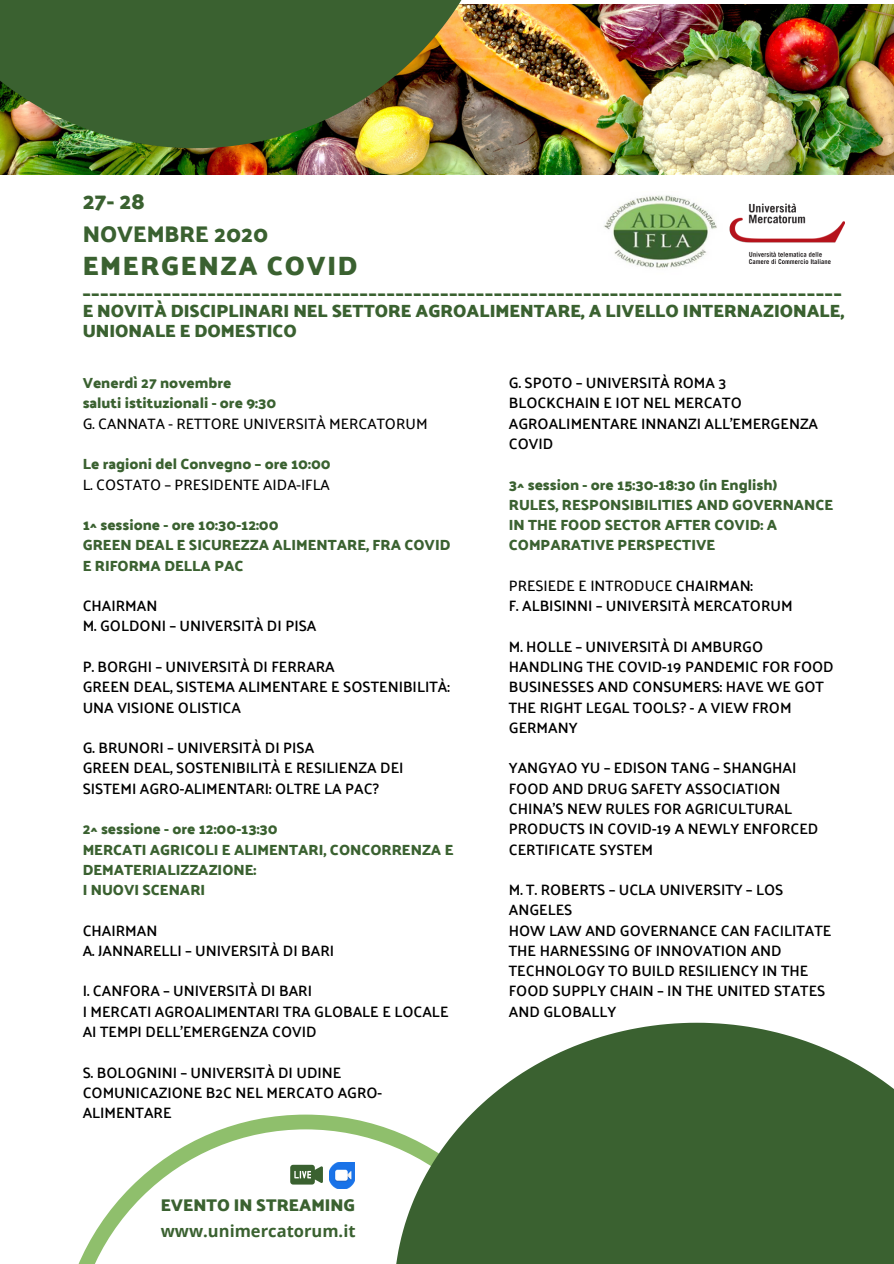
<style>
.page{position:relative;width:894px;height:1264px;background:#fff}
.page>*{position:absolute;margin:0;border:0;box-sizing:border-box;transform-origin:0 0}
.t1{font:700 27px "Palanquin Dark";letter-spacing:.06em;color:#3a6130}
.t2{font:600 23.1px/32.2px "Palanquin Dark";color:#3a6130}
.t3{font:700 18px/20.2px "Palanquin Dark";color:#3a6130}
.t4{font:700 17.25px "Palanquin Dark";color:#3a6130}
.t5{font:700 16.5px "Open Sans";color:#3a6130}
.t6{font:600 15px/20.2px "Palanquin";color:#000}
.t7{font:600 15px/20.2px "Palanquin Dark";color:#3a6130}
.t8{font:500 15px "Palanquin";color:#000}
.s1{font-weight:500}
</style>
<div class="page">
<svg style="left:79px;top:1114px;width:315px;height:149px"></svg>
<img style="left:0;top:4px;width:893px;height:170px">
<img style="left:0;top:0;width:508px;height:148px">
<svg style="left:394px;top:1022px;width:499px;height:241px;fill:#3a6130"></svg>
<img style="left:604px;top:195px;width:113px;height:73px">
<img style="left:729px;top:203px;width:114px;height:61px">
<svg style="left:290px;top:1164px;width:33px;height:20px"></svg>
<img style="left:330px;top:1162px;width:24px;height:26px">
<h2 class="t2" style="left:83px;top:185px;width:187px">27- 28<br>NOVEMBRE 2020</h2>
<h1 class="t1" style="left:83px;top:250px;width:276px">EMERGENZA COVID</h1>
<p class="t3" style="left:83px;top:280px;width:762px">_____________________________________________________________________________________<br>E NOVITÀ DISCIPLINARI NEL SETTORE AGROALIMENTARE, A LIVELLO INTERNAZIONALE,<br>UNIONALE E DOMESTICO</p>
<p class="t7" style="left:83px;top:373px;width:195px">Venerdì 27 novembre<br>saluti istituzionali - ore 9:30</p>
<p class="t8" style="left:83px;top:415px;width:346px">G. CANNATA - RETTORE UNIVERSITÀ MERCATORUM</p>
<p class="t7" style="left:83px;top:454px;width:249px">Le ragioni del Convegno – ore 10:00</p>
<p class="t8" style="left:83px;top:475px;width:248px">L. COSTATO – PRESIDENTE AIDA-IFLA</p>
<p class="t7" style="left:83px;top:515px;width:369px">1^ sessione - ore 10:30-12:00<br>GREEN DEAL E SICUREZZA ALIMENTARE, FRA COVID<br>E RIFORMA DELLA PAC</p>
<p class="t6" style="left:83px;top:596px;width:235px">CHAIRMAN<br>M. GOLDONI – UNIVERSITÀ DI PISA</p>
<p class="t6" style="left:83px;top:656px;width:368px">P. BORGHI – UNIVERSITÀ DI FERRARA<br>GREEN DEAL, SISTEMA ALIMENTARE E SOSTENIBILITÀ:<br>UNA VISIONE OLISTICA</p>
<p class="t6" style="left:83px;top:737px;width:322px">G. BRUNORI – UNIVERSITÀ DI PISA<br>GREEN DEAL, SOSTENIBILITÀ E RESILIENZA DEI<br>SISTEMI AGRO-ALIMENTARI: OLTRE LA PAC?</p>
<p class="t7" style="left:83px;top:819px;width:372px">2^ sessione - ore 12:00-13:30<br>MERCATI AGRICOLI E ALIMENTARI, CONCORRENZA E<br>DEMATERIALIZZAZIONE:<br>I NUOVI SCENARI</p>
<p class="t6" style="left:83px;top:920px;width:253px">CHAIRMAN<br>A. JANNARELLI – UNIVERSITÀ DI BARI</p>
<p class="t6" style="left:83px;top:981px;width:367px">I. CANFORA – UNIVERSITÀ DI BARI<br>I MERCATI AGROALIMENTARI TRA GLOBALE E LOCALE<br>AI TEMPI DELL’EMERGENZA COVID</p>
<p class="t6" style="left:83px;top:1062px;width:301px">S. BOLOGNINI – UNIVERSITÀ DI UDINE<br>COMUNICAZIONE B2C NEL MERCATO AGRO-<br>ALIMENTARE</p>
<p class="t4" style="left:161px;top:1195px;width:196px">EVENTO IN STREAMING</p>
<p class="t5" style="left:161px;top:1219px;width:196px">www.unimercatorum.it</p>
<p class="t6" style="left:508px;top:373px;width:311px">G. SPOTO – UNIVERSITÀ ROMA 3<br>BLOCKCHAIN E IOT NEL MERCATO<br>AGROALIMENTARE INNANZI ALL'EMERGENZA<br>COVID</p>
<p class="t7" style="left:508px;top:474px;width:326px">3^ session - ore 15:30-18:30 (in English)<br>RULES, RESPONSIBILITIES AND GOVERNANCE IN THE FOOD SECTOR AFTER COVID: A COMPARATIVE PERSPECTIVE</p>
<p class="t6" style="left:508px;top:575px;width:285px"><span class="s1">PRESIEDE E INTRODUCE</span> CHAIRMAN:<br>F. ALBISINNI – UNIVERSITÀ MERCATORUM</p>
<p class="t6" style="left:508px;top:636px;width:326px">M. HOLLE – UNIVERSITÀ DI AMBURGO<br>HANDLING THE COVID-19 PANDEMIC FOR FOOD<br>BUSINESSES AND CONSUMERS: HAVE WE GOT<br>THE RIGHT LEGAL TOOLS? - A VIEW FROM<br>GERMANY</p>
<p class="t6" style="left:508px;top:758px;width:311px">YANGYAO YU – EDISON TANG – SHANGHAI<br>FOOD AND DRUG SAFETY ASSOCIATION<br>CHINA’S NEW RULES FOR AGRICULTURAL<br>PRODUCTS IN COVID-19 A NEWLY ENFORCED<br>CERTIFICATE SYSTEM</p>
<p class="t6" style="left:508px;top:879px;width:324px">M. T. ROBERTS – UCLA UNIVERSITY – LOS<br>ANGELES<br>HOW LAW AND GOVERNANCE CAN FACILITATE<br>THE HARNESSING OF INNOVATION AND<br>TECHNOLOGY TO BUILD RESILIENCY IN THE<br>FOOD SUPPLY CHAIN – IN THE UNITED STATES<br>AND GLOBALLY</p>
</div>
